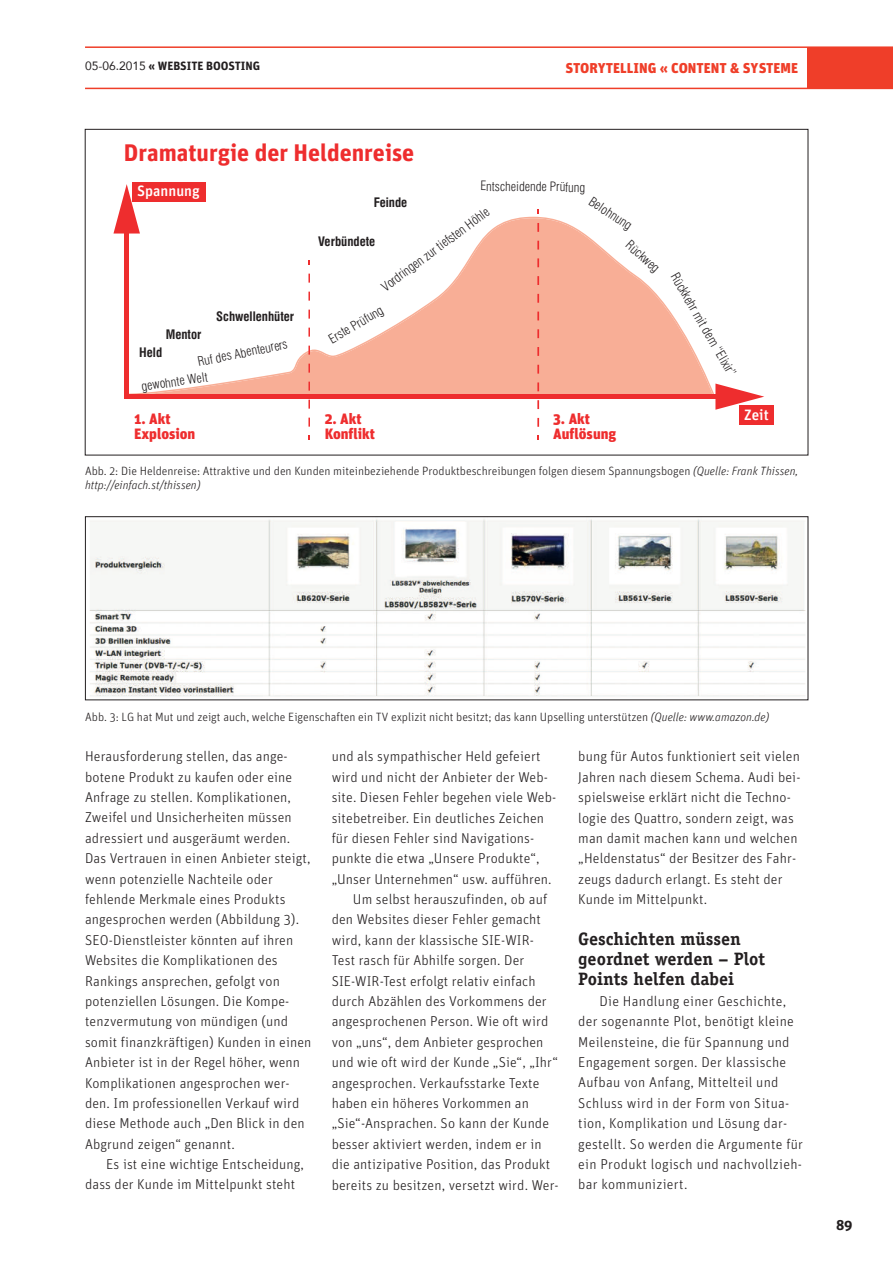
<style>
.page{position:relative;width:893px;height:1263px;background:#fff}
.page>*{position:absolute;margin:0;border:0;box-sizing:border-box;transform-origin:0 0}
.t1{font:700 24px "Unit";color:#ee2d2e}
.t2{font:700 18px/20.4px "Officina Serif Std";color:#231f20}
.t3{font:900 15px/15px "Unit";color:#ee2d2e}
.t4{font:500 15px "Unit";color:#fff}
.t5{font:300 14.25px/20.4px "Unit";letter-spacing:.01em;color:#231f20}
.t6{font:900 14.25px "Unit";color:#ef3e29}
.t7{font:700 14.25px "Unit";color:#231f20}
.t8{font:300 condensed 12.75px "Swiss 721 BT";color:#231f20}
.t9{font:700 condensed 12.75px "Swiss 721 BT";color:#231f20}
.t10{font:300 12px/14.4px "Unit";color:#231f20}
.t11{font:700 12px "Unit";color:#231f20}
.s1{font-family:"Avenir";font-weight:400}
.s2{font-style:italic}
</style>
<div class="page">
<div style="left:808px;top:47px;width:85px;height:41px;background:#ef3e29"></div>
<hr style="left:85px;top:46px;width:808px;height:2px;background:#ef3e29">
<hr style="left:85px;top:88px;width:808px;height:1px;background:#ef3e29">
<img style="left:89px;top:519px;width:717px;height:178px">
<div style="left:85px;top:516px;width:723px;height:184px;border:1px solid #231f20"></div>
<svg style="left:129px;top:217px;width:585px;height:177px"></svg>
<div style="left:133px;top:183px;width:73px;height:19px;background:#ee2d2e"></div>
<div style="left:739px;top:406px;width:35px;height:19px;background:#ee2d2e"></div>
<div style="left:124px;top:224px;width:5px;height:175px;background:#ee2d2e"></div>
<svg style="left:113px;top:184px;width:27px;height:50px"></svg>
<div style="left:126px;top:394px;width:598px;height:5px;background:#ee2d2e"></div>
<svg style="left:715px;top:384px;width:49px;height:26px"></svg>
<svg style="left:308px;top:274px;width:2px;height:9px"></svg>
<svg style="left:308px;top:292px;width:2px;height:9px"></svg>
<svg style="left:308px;top:310px;width:2px;height:9px"></svg>
<svg style="left:308px;top:328px;width:2px;height:9px"></svg>
<svg style="left:308px;top:346px;width:2px;height:9px"></svg>
<svg style="left:308px;top:364px;width:2px;height:9px"></svg>
<svg style="left:308px;top:382px;width:2px;height:9px"></svg>
<svg style="left:308px;top:400px;width:2px;height:9px"></svg>
<svg style="left:308px;top:418px;width:2px;height:9px"></svg>
<svg style="left:537px;top:223px;width:2px;height:9px"></svg>
<svg style="left:537px;top:241px;width:2px;height:9px"></svg>
<svg style="left:537px;top:258px;width:2px;height:9px"></svg>
<svg style="left:537px;top:276px;width:2px;height:9px"></svg>
<svg style="left:537px;top:294px;width:2px;height:9px"></svg>
<svg style="left:537px;top:312px;width:2px;height:8px"></svg>
<svg style="left:537px;top:329px;width:2px;height:9px"></svg>
<svg style="left:537px;top:347px;width:2px;height:9px"></svg>
<svg style="left:537px;top:365px;width:2px;height:9px"></svg>
<svg style="left:537px;top:382px;width:2px;height:9px"></svg>
<svg style="left:537px;top:400px;width:2px;height:9px"></svg>
<svg style="left:537px;top:418px;width:2px;height:9px"></svg>
<p class="t11" style="left:85px;top:59px;width:177px"><span class="s1">05-06.2015</span> « WEBSITE BOOSTING</p>
<p class="t6" style="left:566px;top:59px;width:234px">STORYTELLING « CONTENT &amp; SYSTEME</p>
<h1 class="t1" style="left:124px;top:137px;width:292px">Dramaturgie der Heldenreise</h1>
<p class="t4" style="left:137px;top:182px;width:64px">Spannung</p>
<p class="t9" style="left:166px;top:326px;width:37px">Mentor</p>
<p class="t9" style="left:216px;top:309px;width:80px">Schwellenhüter</p>
<p class="t9" style="left:139px;top:344px;width:24px">Held</p>
<p class="t8" style="left:196px;top:354px;width:93px;rotate:-11deg">Ruf des Abenteurers</p>
<p class="t8" style="left:140px;top:379px;width:68px;rotate:-8deg">gewohnte Welt</p>
<p class="t8" style="left:481px;top:178px;width:106px;rotate:1deg">Entscheidende Prüfung</p>
<p class="t8" style="left:595px;top:193px;width:50px;rotate:34deg">Belohnung</p>
<p class="t8" style="left:633px;top:237px;width:42px;rotate:42deg">Rückweg</p>
<p class="t9" style="left:374px;top:195px;width:35px">Feinde</p>
<p class="t8" style="left:379px;top:282px;width:132px;rotate:-37deg">Vordringen zur tiefsten Höhle</p>
<p class="t9" style="left:318px;top:234px;width:59px">Verbündete</p>
<p class="t8" style="left:326px;top:333px;width:62px;rotate:-30deg">Erste Prüfung</p>
<p class="t3" style="left:134px;top:411px;width:63px">1. Akt<br>Explosion</p>
<p class="t3" style="left:325px;top:411px;width:52px">2. Akt<br>Konflikt</p>
<p class="t3" style="left:553px;top:411px;width:65px">3. Akt<br>Auflösung</p>
<p class="t8" style="left:681px;top:270px;width:119px;rotate:60deg">Rückkehr mit dem “Elixir”</p>
<p class="t4" style="left:744px;top:405px;width:26px">Zeit</p>
<p class="t10" style="left:85px;top:463px;width:715px">Abb. 2: Die Heldenreise: Attraktive und den Kunden miteinbeziehende Produktbeschreibungen folgen diesem Spannungsbogen <span class="s2">(Quelle: Frank Thissen, http://einfach.st/thissen)</span></p>
<p class="t10" style="left:85px;top:710px;width:686px">Abb. 3: LG hat Mut und zeigt auch, welche Eigenschaften ein TV explizit nicht besitzt; das kann Upselling unterstützen <span class="s2">(Quelle: www.amazon.de)</span></p>
<p class="t5" style="left:85px;top:746px;width:228px">Herausforderung stellen, das ange&shy;botene Produkt zu kaufen oder eine Anfrage zu stellen. Komplikationen, Zweifel und Unsicherheiten müssen adressiert und ausgeräumt werden.<br>Das Vertrauen in einen Anbieter steigt, wenn potenzielle Nachteile oder fehlende Merkmale eines Produkts angesprochen werden (Abbildung 3).<br>SEO-Dienstleister könnten auf ihren Websites die Komplikationen des Rankings ansprechen, gefolgt von potenziellen Lösungen. Die Kompe&shy;tenzvermutung von mündigen (und somit finanzkräftigen) Kunden in einen Anbieter ist in der Regel höher, wenn Komplikationen angesprochen wer&shy;den. Im professionellen Verkauf wird diese Methode auch „Den Blick in den Abgrund zeigen“ genannt.</p>
<p class="t5" style="left:85px;top:1154px;width:220px;text-indent:21px">Es ist eine wichtige Entscheidung, dass der Kunde im Mittelpunkt steht</p>
<p class="t5" style="left:332px;top:746px;width:210px">und als sympathischer Held gefeiert</p>
<p class="t5" style="left:332px;top:766px;width:218px">wird und nicht der Anbieter der Web-</p>
<p class="t5" style="left:332px;top:787px;width:226px">site. Diesen Fehler begehen viele Web-</p>
<p class="t5" style="left:332px;top:807px;width:214px">sitebetreiber. Ein deutliches Zeichen</p>
<p class="t5" style="left:332px;top:828px;width:204px">für diesen Fehler sind Navigations-</p>
<p class="t5" style="left:332px;top:848px;width:209px">punkte die etwa „Unsere Produkte“,</p>
<p class="t5" style="left:332px;top:868px;width:222px">„Unser Unternehmen“ usw. aufführen.</p>
<p class="t5" style="left:353px;top:889px;width:196px">Um selbst herauszufinden, ob auf</p>
<p class="t5" style="left:332px;top:909px;width:211px">den Websites dieser Fehler gemacht</p>
<p class="t5" style="left:332px;top:930px;width:204px">wird, kann der klassische SIE-WIR-</p>
<p class="t5" style="left:332px;top:950px;width:194px">Test rasch für Abhilfe sorgen. Der</p>
<p class="t5" style="left:332px;top:970px;width:206px">SIE-WIR-Test erfolgt relativ einfach</p>
<p class="t5" style="left:332px;top:991px;width:217px">durch Abzählen des Vorkommens der</p>
<p class="t5" style="left:332px;top:1011px;width:218px">angesprochenen Person. Wie oft wird</p>
<p class="t5" style="left:332px;top:1031px;width:213px">von „uns“, dem Anbieter gesprochen</p>
<p class="t5" style="left:332px;top:1052px;width:228px">und wie oft wird der Kunde „Sie“, „Ihr“</p>
<p class="t5" style="left:332px;top:1072px;width:209px">angesprochen. Verkaufsstarke Texte</p>
<p class="t5" style="left:332px;top:1093px;width:199px">haben ein höheres Vorkommen an</p>
<p class="t5" style="left:332px;top:1113px;width:219px">„Sie“-Ansprachen. So kann der Kunde</p>
<p class="t5" style="left:332px;top:1133px;width:212px">besser aktiviert werden, indem er in</p>
<p class="t5" style="left:332px;top:1154px;width:220px">die antizipative Position, das Produkt</p>
<p class="t5" style="left:332px;top:1174px;width:229px">bereits zu besitzen, versetzt wird. Wer-</p>
<p class="t5" style="left:578px;top:746px;width:224px">bung für Autos funktioniert seit vielen Jahren nach diesem Schema. Audi bei&shy;spielsweise erklärt nicht die Techno&shy;logie des Quattro, sondern zeigt, was man damit machen kann und welchen „Heldenstatus“ der Besitzer des Fahr&shy;zeugs dadurch erlangt. Es steht der Kunde im Mittelpunkt.</p>
<p class="t2" style="left:578px;top:928px;width:188px">Geschichten müssen geordnet werden – Plot<br>Points helfen dabei</p>
<p class="t5" style="left:578px;top:990px;width:226px;text-indent:21px">Die Handlung einer Geschichte, der sogenannte Plot, benötigt kleine Meilensteine, die für Spannung und Engagement sorgen. Der klassische Aufbau von Anfang, Mittelteil und Schluss wird in der Form von Situa&shy;tion, Komplikation und Lösung dar&shy;gestellt. So werden die Argumente für ein Produkt logisch und nachvollzieh&shy;bar kommuniziert.</p>
<p class="t7" style="left:836px;top:1216px;width:18px">89</p>
</div>
